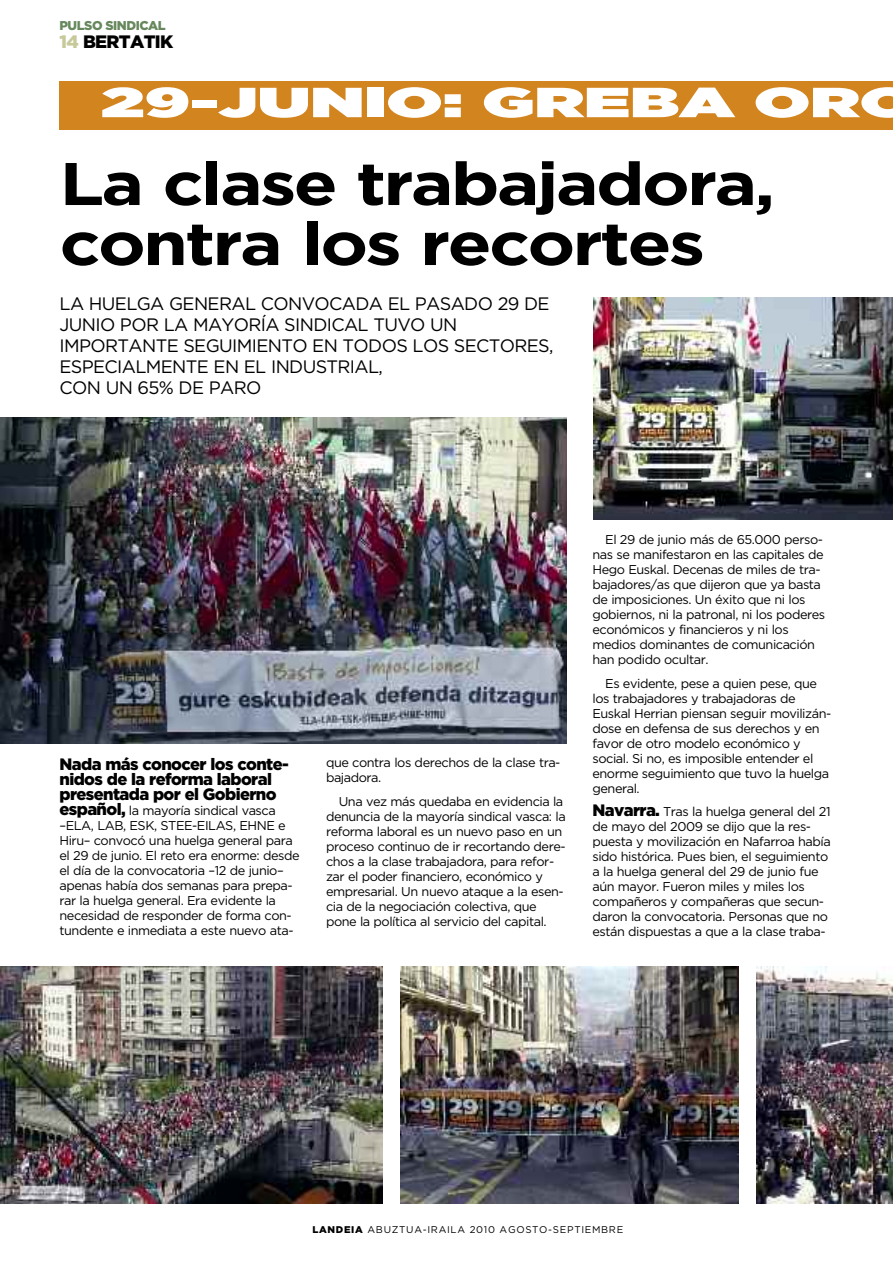
<style>
.page{position:relative;width:893px;height:1263px;background:#fff}
.page>*{position:absolute;margin:0;border:0;box-sizing:border-box;transform-origin:0 0}
.t1{font:700 60px/60px "Gotham";letter-spacing:-.035em;color:#000;scale:1.2 1}
.t2{font:42px "Gotham Ultra";color:#fff;scale:1.65 1}
.t3{font:18px/21px "Gotham";letter-spacing:-.035em;color:#000}
.t4{font:900 18px "Gotham";letter-spacing:-.035em;color:#000}
.t5{font:900 16.5px/15px "Gotham";letter-spacing:-.035em;color:#000}
.t6{font:12.75px/15px "Gotham";letter-spacing:-.035em;color:#000}
.t7{font:900 12.75px "Gotham";letter-spacing:-.035em;color:#67885d}
.t8{font:9.75px "Gotham";letter-spacing:.07em;color:#000}
.s1{color:#c7c99b}
.s2{font-weight:900;font-size:16.5px}
.s3{font-weight:900}
</style>
<div class="page">
<div style="left:60px;top:81px;width:833px;height:49px;background:#d2841f"></div>
<img style="left:0;top:417px;width:567px;height:326px">
<img style="left:756px;top:966px;width:137px;height:237px">
<img style="left:401px;top:967px;width:337px;height:236px">
<img style="left:0;top:966px;width:383px;height:237px">
<img style="left:594px;top:298px;width:299px;height:222px">
<p class="t7" style="left:60px;top:18px;width:108px">PULSO SINDICAL</p>
<h3 class="t4" style="left:60px;top:31px;width:115px"><span class="s1">14</span> BERTATIK</h3>
<h2 class="t2" style="left:101px;top:78px;width:495px">29-JUNIO: GREBA ORO</h2>
<h1 class="t1" style="left:60px;top:152px;width:598px">La clase trabajadora, contra los recortes</h1>
<h3 class="t3" style="left:60px;top:293px;width:495px">LA HUELGA GENERAL CONVOCADA EL PASADO 29 DE JUNIO POR LA MAYORÍA SINDICAL TUVO UN IMPORTANTE SEGUIMIENTO EN TODOS LOS SECTORES, ESPECIALMENTE EN EL INDUSTRIAL,<br>CON UN 65% DE PARO</h3>
<p class="t5" style="left:60px;top:756px;width:231px">Nada más conocer los conte&shy;nidos de la reforma laboral presentada por el Gobierno</p>
<p class="t6" style="left:60px;top:803px;width:242px"><span class="s2">español,</span> la mayoría sindical vasca –ELA, LAB, ESK, STEE-EILAS, EHNE e Hiru– convocó una huelga general para el 29 de junio. El reto era enorme: desde el día de la convocatoria –12 de junio– apenas había dos semanas para prepa&shy;rar la huelga general. Era evidente la necesidad de responder de forma con&shy;tundente e inmediata a este nuevo ata-</p>
<p class="t6" style="left:326px;top:755px;width:236px">que contra los derechos de la clase tra&shy;bajadora.</p>
<p class="t6" style="left:326px;top:794px;width:241px;text-indent:13px">Una vez más quedaba en evidencia la denuncia de la mayoría sindical vasca: la reforma laboral es un nuevo paso en un proceso continuo de ir recortando dere&shy;chos a la clase trabajadora, para refor&shy;zar el poder financiero, económico y empresarial. Un nuevo ataque a la esen&shy;cia de la negociación colectiva, que pone la política al servicio del capital.</p>
<p class="t6" style="left:592px;top:532px;width:234px;text-indent:13px">El 29 de junio más de 65.000 perso&shy;nas se manifestaron en las capitales de Hego Euskal. Decenas de miles de tra&shy;bajadores/as que dijeron que ya basta de imposiciones. Un éxito que ni los gobiernos, ni la patronal, ni los poderes económicos y financieros y ni los medios dominantes de comunicación han podido ocultar.</p>
<p class="t6" style="left:592px;top:675px;width:240px;text-indent:13px">Es evidente, pese a quien pese, que los trabajadores y trabajadoras de Euskal Herrian piensan seguir movilizán&shy;dose en defensa de sus derechos y en favor de otro modelo económico y social. Si no, es imposible entender el enorme seguimiento que tuvo la huelga general.</p>
<p class="t6" style="left:592px;top:804px;width:240px"><span class="s2">Navarra.</span> Tras la huelga general del 21 de mayo del 2009 se dijo que la res&shy;puesta y movilización en Nafarroa había sido histórica. Pues bien, el seguimiento a la huelga general del 29 de junio fue aún mayor. Fueron miles y miles los compañeros y compañeras que secun&shy;daron la convocatoria. Personas que no están dispuestas a que a la clase traba-</p>
<p class="t8" style="left:312px;top:1224px;width:312px"><span class="s3">LANDEIA</span> ABUZTUA-IRAILA 2010 AGOSTO-SEPTIEMBRE</p>
</div>
